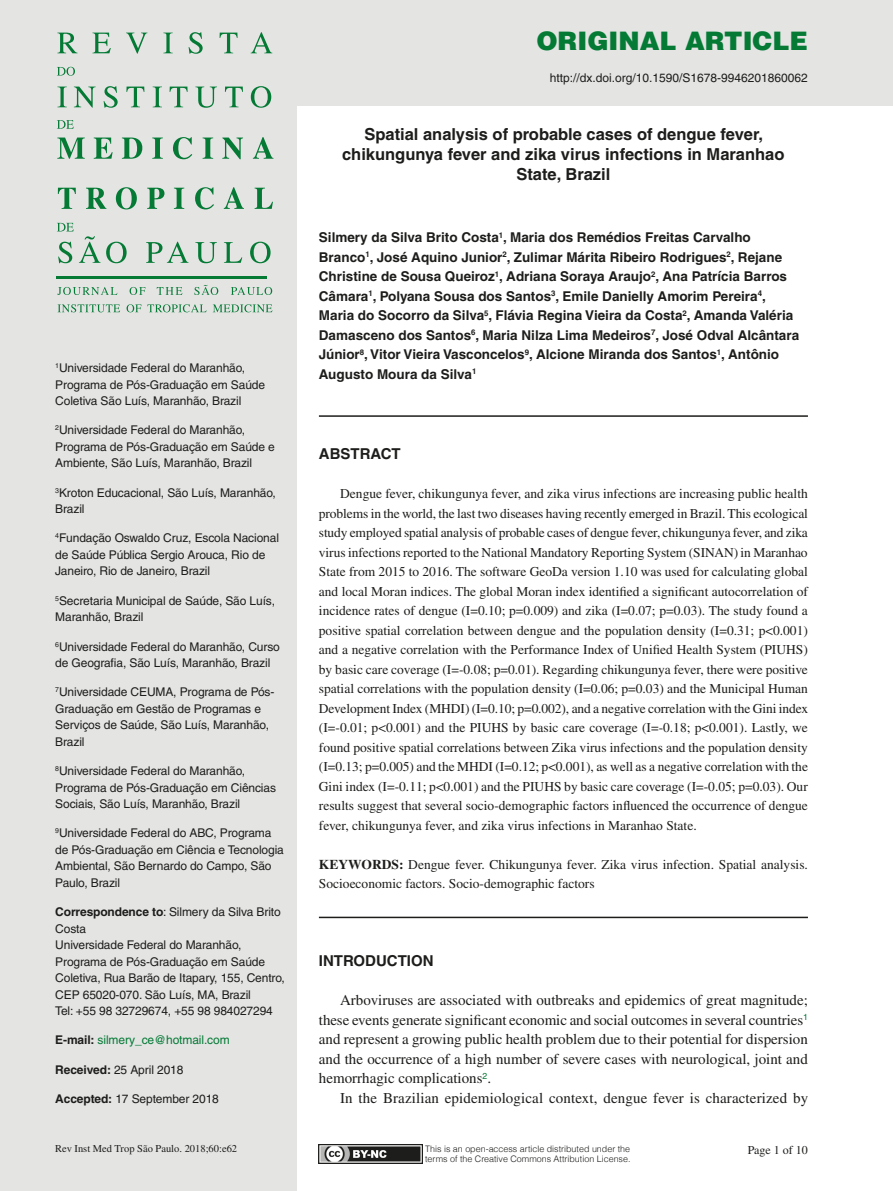
<style>
.page{position:relative;width:893px;height:1191px;background:#fff}
.page>*{position:absolute;margin:0;border:0;box-sizing:border-box;transform-origin:0 0}
.t1{font:900 25.5px "Helvetica";color:#047a35}
.Título{font:700 16.5px/19.8px "Helvetica";color:#1d1d1b;text-align:center}
.t2{font:15px/19.5px "Times";letter-spacing:.01em;color:#1d1d1b;text-align:justify}
.Seção{font:700 15px "Helvetica";color:#1d1d1b}
.Resumo{font:13.5px/19.5px "Times";color:#1d1d1b;text-align:justify}
.Autores{font:700 13.5px/19.5px "Helvetica";color:#1d1d1b}
.Keywords{font:13.5px/19.5px "Times";color:#1d1d1b}
.Rodapé{font:12px/16.5px "Helvetica";letter-spacing:-.01em;color:#1d1d1b}
.Rodapé-2{font:12px "Helvetica";letter-spacing:-.01em;color:#047a35}
.t3{font:12px "Times";color:#1d1d1b}
.t4{font:10.5px "Times";color:#1d1d1b}
.t5{font:300 8.85px "Helvetica";color:#1d1d1b}
.s1{font-weight:700}
.s2{font-weight:700;color:#1d1d1b}
</style>
<div class="page">
<div style="left:0;top:0;width:297px;height:1191px;background:#e4e4e3"></div>
<div style="left:22px;top:0;width:871px;height:106px;background:#e4e4e3"></div>
<svg style="left:57px;top:33px;width:21px;height:20px"></svg>
<svg style="left:92px;top:33px;width:19px;height:20px"></svg>
<svg style="left:126px;top:33px;width:21px;height:21px"></svg>
<svg style="left:163px;top:33px;width:10px;height:20px"></svg>
<svg style="left:189px;top:32px;width:14px;height:22px"></svg>
<svg style="left:220px;top:33px;width:18px;height:20px"></svg>
<svg style="left:251px;top:32px;width:21px;height:21px"></svg>
<svg style="left:57px;top:87px;width:10px;height:20px"></svg>
<svg style="left:74px;top:87px;width:22px;height:21px"></svg>
<svg style="left:104px;top:86px;width:14px;height:22px"></svg>
<svg style="left:126px;top:87px;width:18px;height:20px"></svg>
<svg style="left:153px;top:87px;width:9px;height:20px"></svg>
<svg style="left:170px;top:87px;width:18px;height:20px"></svg>
<svg style="left:195px;top:87px;width:22px;height:21px"></svg>
<svg style="left:225px;top:87px;width:18px;height:20px"></svg>
<svg style="left:251px;top:86px;width:20px;height:22px"></svg>
<svg style="left:57px;top:137px;width:28px;height:22px"></svg>
<svg style="left:94px;top:137px;width:19px;height:22px"></svg>
<svg style="left:122px;top:137px;width:20px;height:22px"></svg>
<svg style="left:152px;top:137px;width:11px;height:22px"></svg>
<svg style="left:173px;top:137px;width:19px;height:22px"></svg>
<svg style="left:203px;top:137px;width:10px;height:22px"></svg>
<svg style="left:222px;top:137px;width:21px;height:22px"></svg>
<svg style="left:253px;top:137px;width:20px;height:22px"></svg>
<svg style="left:58px;top:188px;width:18px;height:21px"></svg>
<svg style="left:86px;top:188px;width:20px;height:21px"></svg>
<svg style="left:116px;top:187px;width:21px;height:22px"></svg>
<svg style="left:147px;top:188px;width:17px;height:21px"></svg>
<svg style="left:174px;top:188px;width:10px;height:21px"></svg>
<svg style="left:195px;top:187px;width:19px;height:22px"></svg>
<svg style="left:224px;top:187px;width:20px;height:22px"></svg>
<svg style="left:255px;top:188px;width:18px;height:21px"></svg>
<svg style="left:146px;top:242px;width:43px;height:21px"></svg>
<svg style="left:195px;top:242px;width:22px;height:21px"></svg>
<svg style="left:224px;top:242px;width:18px;height:21px"></svg>
<svg style="left:250px;top:242px;width:21px;height:21px"></svg>
<svg style="left:57px;top:223px;width:70px;height:40px"></svg>
<svg style="left:57px;top:120px;width:17px;height:9px"></svg>
<svg style="left:57px;top:67px;width:18px;height:9px"></svg>
<svg style="left:57px;top:287px;width:60px;height:8px"></svg>
<svg style="left:130px;top:287px;width:15px;height:8px"></svg>
<svg style="left:157px;top:287px;width:25px;height:8px"></svg>
<svg style="left:194px;top:285px;width:24px;height:10px"></svg>
<svg style="left:231px;top:287px;width:41px;height:8px"></svg>
<svg style="left:58px;top:304px;width:62px;height:8px"></svg>
<svg style="left:127px;top:304px;width:14px;height:8px"></svg>
<svg style="left:147px;top:304px;width:60px;height:8px"></svg>
<svg style="left:213px;top:304px;width:59px;height:8px"></svg>
<hr style="left:56px;top:276px;width:210px;height:2px;background:#047a35">
<hr style="left:319px;top:415px;width:489px;height:2px;background:#1d1d1b">
<hr style="left:319px;top:916px;width:489px;height:2px;background:#1d1d1b">
<img style="left:319px;top:1144px;width:103px;height:19px">
<h1 class="t1" style="left:536px;top:24px;width:273px">ORIGINAL ARTICLE</h1>
<p class="Rodapé" style="left:550px;top:69px;width:260px">http://dx.doi.org/10.1590/S1678-9946201860062</p>
<p class="Título" style="left:342px;top:124px;width:444px">Spatial analysis of probable cases of dengue fever, chikungunya fever and zika virus infections in Maranhao<br>State, Brazil</p>
<p class="Autores" style="left:319px;top:227px;width:482px">Silmery da Silva Brito Costa<sup>1</sup>, Maria dos Remédios Freitas Carvalho Branco<sup>1</sup>, José Aquino Junior<sup>2</sup>, Zulimar Márita Ribeiro Rodrigues<sup>2</sup>, Rejane Christine de Sousa Queiroz<sup>1</sup>, Adriana Soraya Araujo<sup>2</sup>, Ana Patrícia Barros Câmara<sup>1</sup>, Polyana Sousa dos Santos<sup>3</sup>, Emile Danielly Amorim Pereira<sup>4</sup>, Maria do Socorro da Silva<sup>5</sup>, Flávia Regina Vieira da Costa<sup>2</sup>, Amanda Valéria Damasceno dos Santos<sup>6</sup>, Maria Nilza Lima Medeiros<sup>7</sup>, José Odval Alcântara Júnior<sup>8</sup>, Vitor Vieira Vasconcelos<sup>9</sup>, Alcione Miranda dos Santos<sup>1</sup>, Antônio Augusto Moura da Silva<sup>1</sup></p>
<p class="Rodapé" style="left:55px;top:360px;width:211px"><sup>1</sup>Universidade Federal do Maranhão,<br>Programa de Pós-Graduação em Saúde<br>Coletiva São Luís, Maranhão, Brazil</p>
<p class="Rodapé" style="left:55px;top:422px;width:221px"><sup>2</sup>Universidade Federal do Maranhão,<br>Programa de Pós-Graduação em Saúde e<br>Ambiente, São Luís, Maranhão, Brazil</p>
<p class="Rodapé" style="left:55px;top:484px;width:222px"><sup>3</sup>Kroton Educacional, São Luís, Maranhão,<br>Brazil</p>
<p class="Rodapé" style="left:55px;top:530px;width:225px"><sup>4</sup>Fundação Oswaldo Cruz, Escola Nacional de Saúde Pública Sergio Arouca, Rio de<br>Janeiro, Rio de Janeiro, Brazil</p>
<p class="Rodapé" style="left:55px;top:592px;width:221px"><sup>5</sup>Secretaria Municipal de Saúde, São Luís,<br>Maranhão, Brazil</p>
<p class="Rodapé" style="left:55px;top:638px;width:226px"><sup>6</sup>Universidade Federal do Maranhão, Curso de Geografia, São Luís, Maranhão, Brazil</p>
<p class="Rodapé" style="left:55px;top:684px;width:221px"><sup>7</sup>Universidade CEUMA, Programa de Pós-<br>Graduação em Gestão de Programas e<br>Serviços de Saúde, São Luís, Maranhão,<br>Brazil</p>
<p class="Rodapé" style="left:55px;top:762px;width:222px"><sup>8</sup>Universidade Federal do Maranhão,<br>Programa de Pós-Graduação em Ciências<br>Sociais, São Luís, Maranhão, Brazil</p>
<p class="Rodapé" style="left:55px;top:825px;width:230px"><sup>9</sup>Universidade Federal do ABC, Programa de Pós-Graduação em Ciência e Tecnologia Ambiental, São Bernardo do Campo, São Paulo, Brazil</p>
<p class="Rodapé" style="left:55px;top:903px;width:231px"><span class="s1">Correspondence to</span>: Silmery da Silva Brito Costa<br>Universidade Federal do Maranhão, Programa de Pós-Graduação em Saúde Coletiva, Rua Barão de Itapary, 155, Centro, CEP 65020-070. São Luís, MA, Brazil<br>Tel: +55 98 32729674, +55 98 984027294</p>
<p class="Rodapé-2" style="left:55px;top:1033px;width:176px"><span class="s2">E-mail:</span> silmery_ce@hotmail.com</p>
<p class="Rodapé" style="left:55px;top:1061px;width:130px"><span class="s1">Received:</span> 25 April 2018</p>
<p class="Rodapé" style="left:55px;top:1090px;width:165px"><span class="s1">Accepted:</span> 17 September 2018</p>
<p class="Seção" style="left:319px;top:445px;width:83px">ABSTRACT</p>
<p class="Resumo" style="left:319px;top:484px;width:491px;text-indent:21px">Dengue fever, chikungunya fever, and zika virus infections are increasing public health problems in the world, the last two diseases having recently emerged in Brazil. This ecological study employed spatial analysis of probable cases of dengue fever, chikungunya fever, and zika virus infections reported to the National Mandatory Reporting System (SINAN) in Maranhao State from 2015 to 2016. The software GeoDa version 1.10 was used for calculating global and local Moran indices. The global Moran index identified a significant autocorrelation of incidence rates of dengue (I=0.10; p=0.009) and zika (I=0.07; p=0.03). The study found a positive spatial correlation between dengue and the population density (I=0.31; p&lt;0.001) and a negative correlation with the Performance Index of Unified Health System (PIUHS) by basic care coverage (I=-0.08; p=0.01). Regarding chikungunya fever, there were positive spatial correlations with the population density (I=0.06; p=0.03) and the Municipal Human Development Index (MHDI) (I=0.10; p=0.002), and a negative correlation with the Gini index (I=-0.01; p&lt;0.001) and the PIUHS by basic care coverage (I=-0.18; p&lt;0.001). Lastly, we found positive spatial correlations between Zika virus infections and the population density (I=0.13; p=0.005) and the MHDI (I=0.12; p&lt;0.001), as well as a negative correlation with the Gini index (I=-0.11; p&lt;0.001) and the PIUHS by basic care coverage (I=-0.05; p=0.03). Our results suggest that several socio-demographic factors influenced the occurrence of dengue fever, chikungunya fever, and zika virus infections in Maranhao State.</p>
<p class="Keywords" style="left:319px;top:854px;width:491px"><span class="s1">KEYWORDS:</span> Dengue fever. Chikungunya fever. Zika virus infection. Spatial analysis.<br>Socioeconomic factors. Socio-demographic factors</p>
<p class="Seção" style="left:319px;top:952px;width:116px">INTRODUCTION</p>
<p class="t2" style="left:319px;top:990px;width:491px;text-indent:21px">Arboviruses are associated with outbreaks and epidemics of great magnitude; these events generate significant economic and social outcomes in several countries<sup>1 </sup>and represent a growing public health problem due to their potential for dispersion and the occurrence of a high number of severe cases with neurological, joint and hemorrhagic complications<sup>2</sup>.</p>
<p class="t2" style="left:340px;top:1088px;width:470px">In the Brazilian epidemiological context, dengue fever is characterized by</p>
<p class="t5" style="left:425px;top:1141px;width:207px">This is an open-access article distributed under the</p>
<p class="t5" style="left:425px;top:1152px;width:207px">terms of the Creative Commons Attribution License.</p>
<p class="t4" style="left:55px;top:1143px;width:183px">Rev Inst Med Trop São Paulo. 2018;60:e62</p>
<p class="t3" style="left:748px;top:1142px;width:62px">Page 1 of 10</p>
</div>
